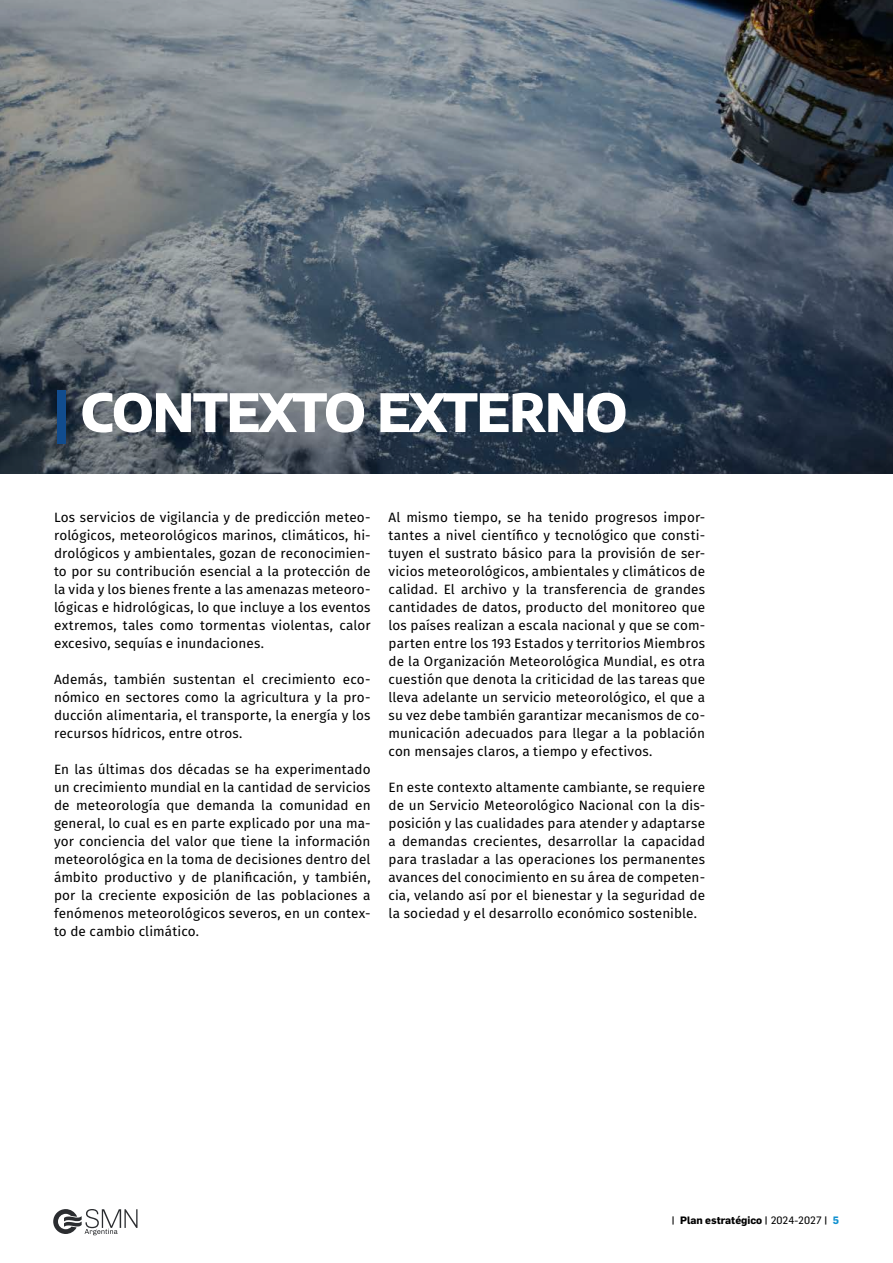
<style>
.page{position:relative;width:893px;height:1263px;background:#fff}
.page>*{position:absolute;margin:0;border:0;box-sizing:border-box;transform-origin:0 0}
.t1{font:800 52.5px "Encode Sans";letter-spacing:-.02em;color:#fff}
.t2{font:13.5px/18px "Fira Sans";letter-spacing:.01em;color:#000;text-align:justify}
.t3{font:700 10.5px "Flama";color:#000}
.s1{color:#114c8e}
.s2{font-weight:500}
.s3{font-weight:400}
.s4{color:#1191d0}
</style>
<div class="page">
<svg style="left:53px;top:1209px;width:84px;height:26px"></svg>
<svg style="left:0;top:0;width:893px;height:474px;background:#596470"></svg>
<h1 class="t1" style="left:54px;top:371px;width:575px"><span class="s1">|</span> CONTEXTO EXTERNO</h1>
<p class="t2" style="left:54px;top:508px;width:318px">Los servicios de vigilancia y de predicción meteo&shy;rológicos, meteorológicos marinos, climáticos, hi&shy;drológicos y ambientales, gozan de reconocimien&shy;to por su contribución esencial a la protección de la vida y los bienes frente a las amenazas meteoro&shy;lógicas e hidrológicas, lo que incluye a los eventos extremos, tales como tormentas violentas, calor excesivo, sequías e inundaciones.</p>
<p class="t2" style="left:54px;top:670px;width:318px">Además, también sustentan el crecimiento eco&shy;nómico en sectores como la agricultura y la pro&shy;ducción alimentaria, el transporte, la energía y los recursos hídricos, entre otros.</p>
<p class="t2" style="left:54px;top:760px;width:318px">En las últimas dos décadas se ha experimentado un crecimiento mundial en la cantidad de servicios de meteorología que demanda la comunidad en general, lo cual es en parte explicado por una ma&shy;yor conciencia del valor que tiene la información meteorológica en la toma de decisiones dentro del ámbito productivo y de planificación, y también, por la creciente exposición de las poblaciones a fenómenos meteorológicos severos, en un contex&shy;to de cambio climático.</p>
<p class="t2" style="left:389px;top:508px;width:318px">Al mismo tiempo, se ha tenido progresos impor&shy;tantes a nivel científico y tecnológico que consti&shy;tuyen el sustrato básico para la provisión de ser&shy;vicios meteorológicos, ambientales y climáticos de calidad. El archivo y la transferencia de grandes cantidades de datos, producto del monitoreo que los países realizan a escala nacional y que se com&shy;parten entre los 193 Estados y territorios Miembros de la Organización Meteorológica Mundial, es otra cuestión que denota la criticidad de las tareas que lleva adelante un servicio meteorológico, el que a su vez debe también garantizar mecanismos de co&shy;municación adecuados para llegar a la población con mensajes claros, a tiempo y efectivos.</p>
<p class="t2" style="left:389px;top:778px;width:318px">En este contexto altamente cambiante, se requiere de un Servicio Meteorológico Nacional con la dis&shy;posición y las cualidades para atender y adaptarse a demandas crecientes, desarrollar la capacidad para trasladar a las operaciones los permanentes avances del conocimiento en su área de competen&shy;cia, velando así por el bienestar y la seguridad de la sociedad y el desarrollo económico sostenible.</p>
<p class="t3" style="left:671px;top:1213px;width:169px"><span class="s2">|</span> Plan estratégico <span class="s2">|</span> <span class="s3">2024-2027</span> <span class="s2">|</span> <span class="s4">5</span></p>
</div>
